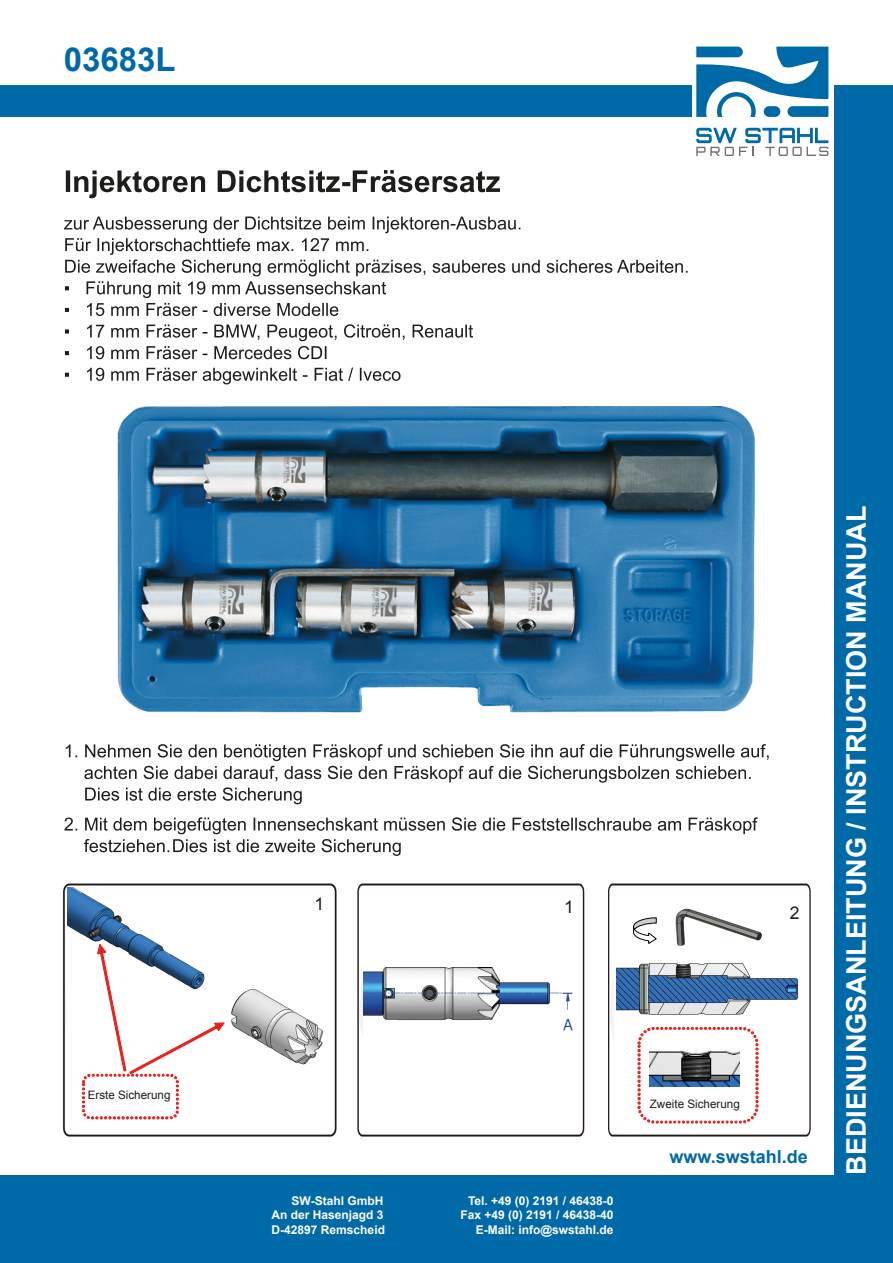
<style>
.page{position:relative;width:893px;height:1263px;background:#fff}
.page>*{position:absolute;margin:0;border:0;box-sizing:border-box;transform-origin:0 0}
.t1{font:700 33px "Arial";color:#0069a8}
.t2{font:700 27px "Arial";color:#fff}
.t3{font:700 18px "Arial";color:#0069a8}
.t4{font:17.4px "Arial";color:#1d1d1b}
.t5{font:700 12px "Arial";color:#fff}
.t6{font:11.7px "Arial";color:#1d1d1b}
</style>
<div class="page">
<div style="left:0;top:85px;width:691px;height:32px;background:#0069a8"></div>
<div style="left:835px;top:85px;width:58px;height:1178px;background:#0069a8"></div>
<div style="left:0;top:1176px;width:867px;height:87px;background:#0069a8"></div>
<svg style="left:696px;top:128px;width:132px;height:28px"></svg>
<svg style="left:696px;top:47px;width:132px;height:70px"></svg>
<svg style="left:65px;top:368px;width:335px;height:16px"></svg>
<svg style="left:65px;top:324px;width:408px;height:35px"></svg>
<svg style="left:64px;top:217px;width:624px;height:99px"></svg>
<svg style="left:66px;top:170px;width:434px;height:28px"></svg>
<img style="left:117px;top:406px;width:638px;height:307px">
<svg style="left:64px;top:817px;width:694px;height:39px"></svg>
<svg style="left:66px;top:744px;width:703px;height:60px"></svg>
<img style="left:63px;top:883px;width:274px;height:254px">
<img style="left:357px;top:883px;width:228px;height:254px">
<img style="left:608px;top:883px;width:203px;height:254px">
<div style="left:78px;top:1053px;width:241px;height:72px;background:#fff"></div>
<div style="left:614px;top:889px;width:192px;height:240px;background:#fff"></div>
<img style="left:616px;top:952px;width:193px;height:74px">
<img style="left:669px;top:908px;width:98px;height:53px">
<img style="left:67px;top:888px;width:266px;height:182px">
<img style="left:363px;top:952px;width:217px;height:87px">
<svg style="left:82px;top:944px;width:143px;height:175px"></svg>
<svg style="left:638px;top:1027px;width:120px;height:96px"></svg>
<div style="left:365px;top:887px;width:214px;height:72px;background:#fff"></div>
<svg style="left:633px;top:917px;width:24px;height:27px"></svg>
<div style="left:361px;top:1036px;width:215px;height:92px;background:#fff"></div>
<h1 class="t1" style="left:64px;top:37px;width:113px">03683L</h1>
<p class="t6" style="left:88px;top:1088px;width:84px">Erste Sicherung</p>
<h3 class="t4" style="left:314px;top:893px;width:11px">1</h3>
<h3 class="t4" style="left:564px;top:896px;width:11px">1</h3>
<h3 class="t4" style="left:790px;top:901px;width:11px">2</h3>
<p class="t6" style="left:650px;top:1096px;width:91px">Zweite Sicherung</p>
<p class="t5" style="left:292px;top:1193px;width:93px">SW-Stahl GmbH</p>
<p class="t5" style="left:468px;top:1193px;width:147px">Tel. +49 (0) 2191 / 46438-0</p>
<p class="t5" style="left:272px;top:1207px;width:114px">An der Hasenjagd 3</p>
<p class="t5" style="left:460px;top:1207px;width:155px">Fax +49 (0) 2191 / 46438-40</p>
<p class="t5" style="left:272px;top:1221px;width:115px">D-42897 Remscheid</p>
<p class="t5" style="left:476px;top:1221px;width:139px">E-Mail: info@swstahl.de</p>
<h3 class="t3" style="left:669px;top:1145px;width:140px">www.swstahl.de</h3>
<h2 class="t2" style="left:839px;top:1175px;width:670px;rotate:-90deg">BEDIENUNGSANLEITUNG / INSTRUCTION MANUAL</h2>
</div>
